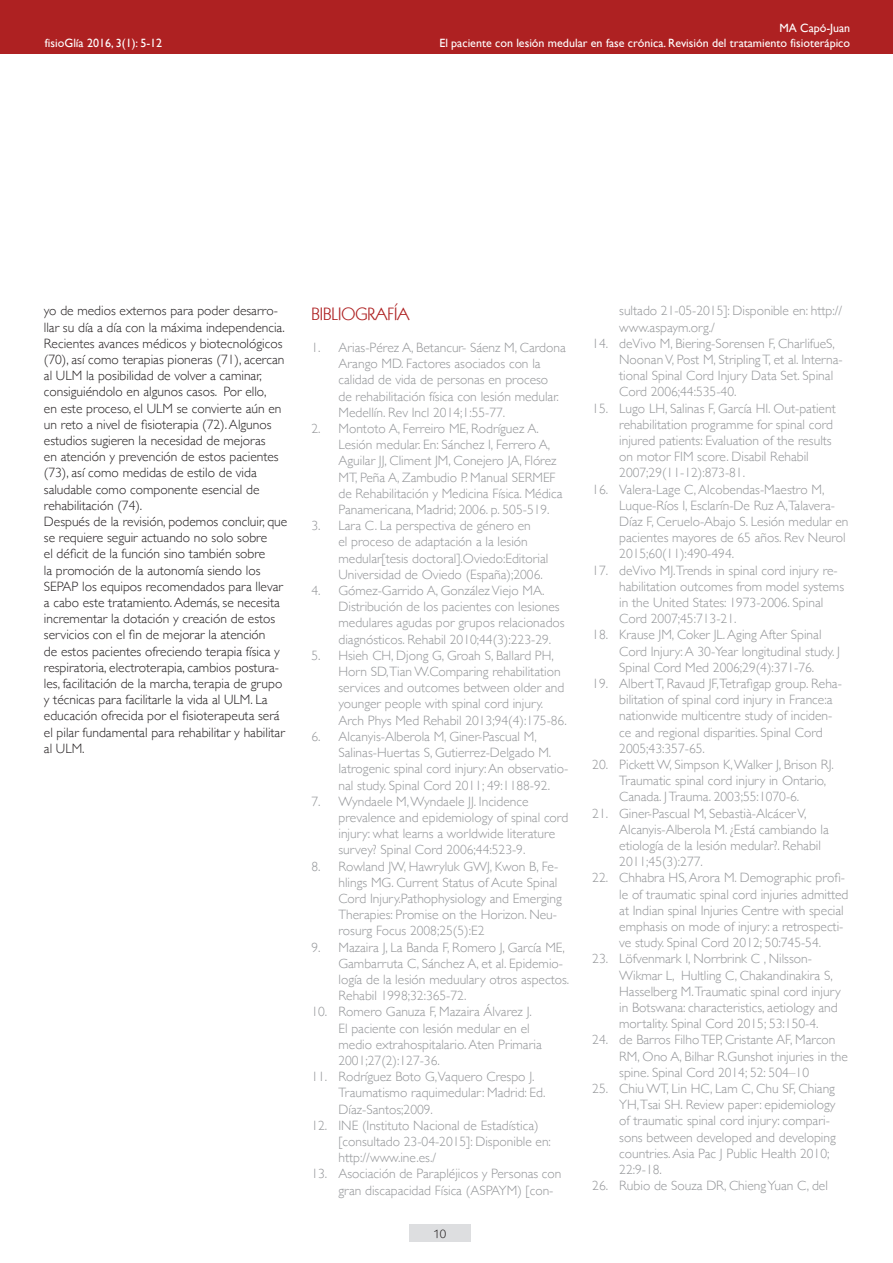
<style>
.page{position:relative;width:893px;height:1263px;background:#fff}
.page>*{position:absolute;margin:0;border:0;box-sizing:border-box;transform-origin:0 0}
.t1{font:18px "Kabel IT Cby BT";color:#ae2122}
.t2{font:300 13.5px/16.2px "Gill Sans";color:#939598}
.t3{font:300 13.5px/16.2px "Gill Sans";color:#231f20}
.t4{font:12px "Gill Sans";color:#fff}
.t5{font:12px "Kabel IT Cby BT";color:#231f20}
</style>
<div class="page">
<div style="left:409px;top:1224px;width:62px;height:18px;background:#dddee0"></div>
<div style="left:0;top:0;width:893px;height:53px;background:#ae2122"></div>
<p class="t4" style="left:779px;top:21px;width:72px">MA Capó-Juan</p>
<p class="t4" style="left:45px;top:36px;width:119px">fisioGlía 2016, 3(1): 5-12</p>
<p class="t4" style="left:439px;top:36px;width:412px">El paciente con lesión medular en fase crónica. Revisión del tratamiento fisioterápico</p>
<p class="t3" style="left:44px;top:302px;width:242px">yo de medios externos para poder desarro&shy;llar su día a día con la máxima independencia.<br>Recientes avances médicos y biotecnológicos (70), así como terapias pioneras (71), acercan al ULM la posibilidad de volver a caminar, consiguiéndolo en algunos casos. Por ello,<br>en este proceso, el ULM se convierte aún en un reto a nivel de fisioterapia (72). Algunos estudios sugieren la necesidad de mejoras<br>en atención y prevención de estos pacientes (73), así como medidas de estilo de vida saludable como componente esencial de rehabilitación (74).</p>
<p class="t3" style="left:44px;top:513px;width:245px">Después de la revisión, podemos concluir, que se requiere seguir actuando no solo sobre<br>el déficit de la función sino también sobre<br>la promoción de la autonomía siendo los SEPAP los equipos recomendados para llevar a cabo este tratamiento. Además, se necesita incrementar la dotación y creación de estos servicios con el fin de mejorar la atención<br>de estos pacientes ofreciendo terapia física y respiratoria, electroterapia, cambios postura&shy;les, facilitación de la marcha, terapia de grupo y técnicas para facilitarle la vida al ULM. La educación ofrecida por el fisioterapeuta será el pilar fundamental para rehabilitar y habilitar al ULM.</p>
<p class="t1" style="left:311px;top:302px;width:99px">BIBLIOGRAFÍA</p>
<p class="t2" style="left:338px;top:339px;width:229px;text-indent:-27px">1. Arias-Pérez A, Betancur- Sáenz M, Cardona Arango MD. Factores asociados con la calidad de vida de personas en proceso<br>de rehabilitación física con lesión medular.<br>Medellín. Rev Incl 2014;1:55-77.</p>
<p class="t2" style="left:338px;top:420px;width:226px;text-indent:-27px">2. Montoto A, Ferreiro ME, Rodríguez A.<br>Lesión medular. En: Sánchez I, Ferrero A, Aguilar JJ, Climent JM, Conejero JA, Flórez MT, Peña A, Zambudio P. Manual SERMEF de Rehabilitación y Medicina Física. Médica Panamericana, Madrid; 2006. p. 505-519.</p>
<p class="t2" style="left:338px;top:517px;width:211px;text-indent:-27px">3. Lara C. La perspectiva de género en<br>el proceso de adaptación a la lesión medular[tesis doctoral].Oviedo:Editorial Universidad de Oviedo (España);2006.</p>
<p class="t2" style="left:338px;top:582px;width:228px;text-indent:-27px">4. Gómez-Garrido A, González Viejo MA.<br>Distribución de los pacientes con lesiones medulares agudas por grupos relacionados diagnósticos. Rehabil 2010;44(3):223-29.</p>
<p class="t2" style="left:338px;top:647px;width:230px;text-indent:-27px">5. Hsieh CH, Djong G, Groah S, Ballard PH, Horn SD,Tian W.Comparing rehabilitation services and outcomes between older and younger people with spinal cord injury.<br>Arch Phys Med Rehabil 2013;94(4):175-86.</p>
<p class="t2" style="left:338px;top:728px;width:231px;text-indent:-27px">6. Alcanyis-Alberola M, Giner-Pascual M, Salinas-Huertas S, Gutierrez-Delgado M.<br>Iatrogenic spinal cord injury: An observatio&shy;nal study. Spinal Cord 2011; 49:1188-92.</p>
<p class="t2" style="left:338px;top:792px;width:231px;text-indent:-27px">7. Wyndaele M, Wyndaele JJ. Incidence prevalence and epidemiology of spinal cord injury: what learns a worldwide literature survey? Spinal Cord 2006;44:523-9.</p>
<p class="t2" style="left:338px;top:857px;width:225px;text-indent:-27px">8. Rowland JW, Hawryluk GWJ, Kwon B, Fe&shy;hlings MG. Current Status of Acute Spinal Cord Injury.Pathophysiology and Emerging Therapies: Promise on the Horizon. Neu&shy;rosurg Focus 2008;25(5):E2</p>
<p class="t2" style="left:338px;top:938px;width:232px;text-indent:-27px">9. Mazaira J, La Banda F, Romero J, García ME, Gambarruta C, Sánchez A, et al. Epidemio&shy;logía de la lesión meduulary otros aspectos.<br>Rehabil 1998;32:365-72.</p>
<p class="t2" style="left:338px;top:1003px;width:205px;text-indent:-27px">10. Romero Ganuza F, Mazaira Álvarez J.<br>El paciente con lesión medular en el medio extrahospitalario. Aten Primaria 2001;27(2):127-36.</p>
<p class="t2" style="left:338px;top:1068px;width:209px;text-indent:-27px">11. Rodríguez Boto G,Vaquero Crespo J.<br>Traumatismo raquimedular: Madrid: Ed.<br>Díaz-Santos;2009.</p>
<p class="t2" style="left:338px;top:1116px;width:214px;text-indent:-27px">12. INE (Instituto Nacional de Estadística) [consultado 23-04-2015]: Disponible en: http://www.ine.es./</p>
<p class="t2" style="left:338px;top:1165px;width:225px;text-indent:-27px">13. Asociación de Parapléjicos y Personas con gran discapacidad Física (ASPAYM) [con-</p>
<p class="t5" style="left:433px;top:1226px;width:14px">10</p>
<p class="t2" style="left:619px;top:302px;width:225px">sultado 21-05-2015]: Disponible en: http:// www.aspaym.org./</p>
<p class="t2" style="left:619px;top:335px;width:225px;text-indent:-27px">14. deVivo M, Biering-Sorensen F, CharlifueS, Noonan V, Post M, Stripling T, et al. Interna&shy;tional Spinal Cord Injury Data Set. Spinal Cord 2006;44:535-40.</p>
<p class="t2" style="left:619px;top:399px;width:218px;text-indent:-27px">15. Lugo LH, Salinas F, García HI. Out-patient rehabilitation programme for spinal cord injured patients: Evaluation of the results on motor FIM score. Disabil Rehabil 2007;29(11-12):873-81.</p>
<p class="t2" style="left:619px;top:480px;width:231px;text-indent:-27px">16. Valera-Lage C, Alcobendas-Maestro M, Luque-Ríos I, Esclarín-De Ruz A,Talavera-Díaz F, Ceruelo-Abajo S. Lesión medular en pacientes mayores de 65 años. Rev Neurol 2015;60(11):490-494.</p>
<p class="t2" style="left:619px;top:561px;width:226px;text-indent:-27px">17. deVivo MJ.Trends in spinal cord injury re&shy;habilitation outcomes from model systems in the United States: 1973-2006. Spinal Cord 2007;45:713-21.</p>
<p class="t2" style="left:619px;top:626px;width:222px;text-indent:-27px">18. Krause JM, Coker JL. Aging After Spinal<br>Cord Injury: A 30-Year longitudinal study. J<br>Spinal Cord Med 2006;29(4):371-76.</p>
<p class="t2" style="left:619px;top:675px;width:224px;text-indent:-27px">19. Albert T, Ravaud JF,Tetrafigap group. Reha&shy;bilitation of spinal cord injury in France:a nationwide multicentre study of inciden&shy;ce and regional disparities. Spinal Cord 2005;43:357-65.</p>
<p class="t2" style="left:619px;top:756px;width:216px;text-indent:-27px">20. Pickett W, Simpson K, Walker J, Brison RJ.<br>Traumatic spinal cord injury in Ontario,<br>Canada. J Trauma. 2003;55:1070-6.</p>
<p class="t2" style="left:619px;top:804px;width:211px;text-indent:-27px">21. Giner-Pascual M, Sebastià-Alcácer V, Alcanyis-Alberola M. ¿Está cambiando la etiología de la lesión medular?. Rehabil 2011;45(3):277.</p>
<p class="t2" style="left:619px;top:869px;width:231px;text-indent:-27px">22. Chhabra HS, Arora M. Demographic profi&shy;le of traumatic spinal cord injuries admitted at Indian spinal Injuries Centre with special emphasis on mode of injury: a retrospecti&shy;ve study. Spinal Cord 2012; 50:745-54.</p>
<p class="t2" style="left:619px;top:950px;width:223px;text-indent:-27px">23. Löfvenmark I, Norrbrink C , Nilsson-Wikmar L, Hultling C, Chakandinakira S, Hasselberg M.Traumatic spinal cord injury in Botswana: characteristics, aetiology and mortality. Spinal Cord 2015; 53:150-4.</p>
<p class="t2" style="left:619px;top:1031px;width:230px;text-indent:-27px">24. de Barros Filho TEP, Cristante AF, Marcon<br>RM, Ono A, Bilhar R.Gunshot injuries in the spine. Spinal Cord 2014; 52: 504–10</p>
<p class="t2" style="left:619px;top:1080px;width:218px;text-indent:-27px">25. Chiu WT, Lin HC, Lam C, Chu SF, Chiang YH,Tsai SH. Review paper: epidemiology of traumatic spinal cord injury: compari&shy;sons between developed and developing countries. Asia Pac J Public Health 2010; 22:9-18.</p>
<p class="t2" style="left:592px;top:1177px;width:237px">26. Rubio de Souza DR, Chieng Yuan C, del</p>
</div>
